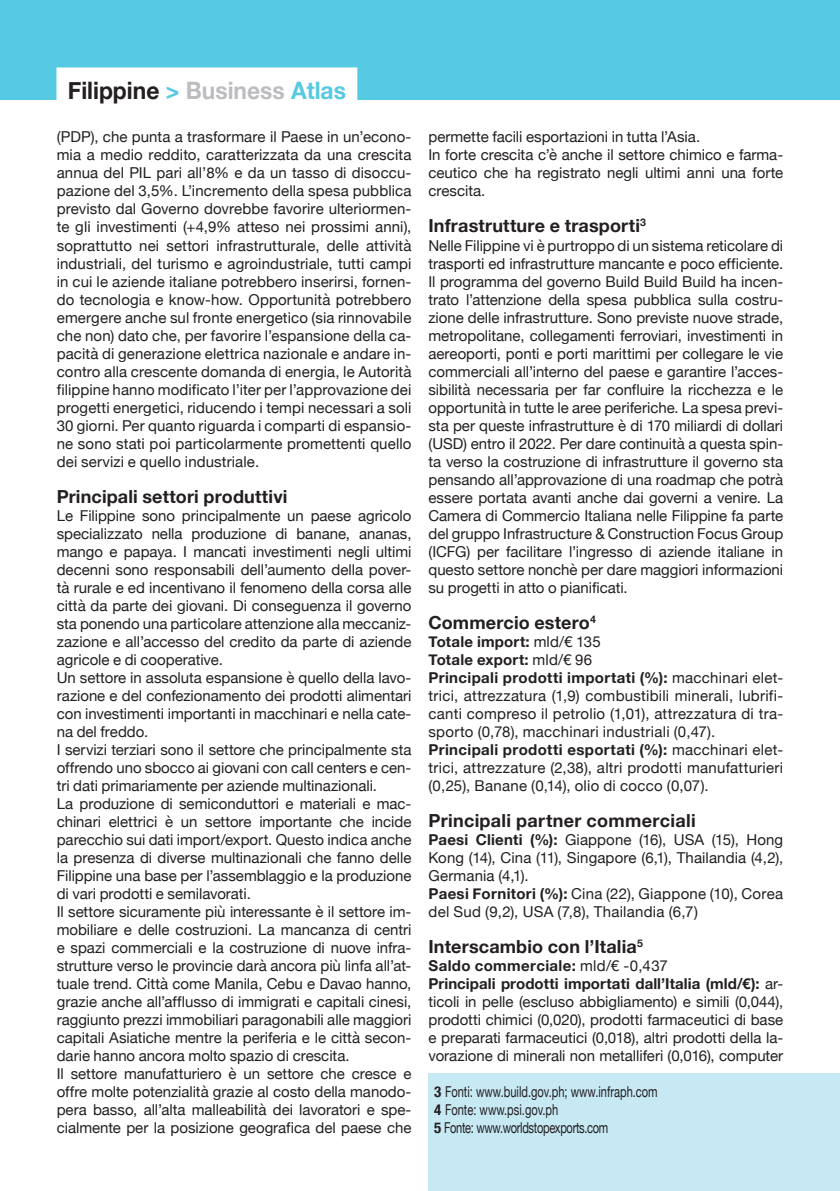
<style>
.page{position:relative;width:840px;height:1191px;background:#fff}
.page>*{position:absolute;margin:0;border:0;box-sizing:border-box;transform-origin:0 0}
.t1{font:700 24px "Helvetica Neue";color:#231f20;scale:.95 1}
.t2{font:700 18px "Helvetica Neue";letter-spacing:.01em;color:#231f20}
.t3{font:15px/18px "Helvetica Neue";color:#231f20;text-align:justify}
.t4{font:15px/18px "Helvetica Neue";letter-spacing:.02em;color:#231f20}
.t5{font:700 15px "Helvetica Neue";letter-spacing:.02em;color:#231f20}
.t6{font:15px "Helvetica Neue";color:#231f20;scale:.74 1}
.t7{font:15px "Helvetica Neue";letter-spacing:-.03em;color:#231f20;scale:.74 1}
.s1{color:#56c9e3}
.s2{color:#bcbdc0}
.s3{font-weight:400}
.s4{font-weight:700}
.s5{font-weight:700;font-stretch:condensed}
</style>
<div class="page">
<div style="left:0;top:0;width:839px;height:99px;background:#56c9e3"></div>
<div style="left:56px;top:67px;width:301px;height:36px;background:#fff"></div>
<div style="left:428px;top:1073px;width:411px;height:118px;background:#c7e9f4"></div>
<p class="t1" style="left:68px;top:72px;width:294px">Filippine <span class="s1">&gt;</span> <span class="s2">Business</span> <span class="s1">Atlas</span></p>
<p class="t3" style="left:57px;top:129px;width:356px">(PDP), che punta a trasformare il Paese in un’econo&shy;mia a medio reddito, caratterizzata da una crescita annua del PIL pari all’8% e da un tasso di disoccu&shy;pazione del 3,5%. L’incremento della spesa pubblica previsto dal Governo dovrebbe favorire ulteriormen&shy;te gli investimenti (+4,9% atteso nei prossimi anni), soprattutto nei settori infrastrutturale, delle attività industriali, del turismo e agroindustriale, tutti campi in cui le aziende italiane potrebbero inserirsi, fornen&shy;do tecnologia e know-how. Opportunità potrebbero emergere anche sul fronte energetico (sia rinnovabile che non) dato che, per favorire l’espansione della ca&shy;pacità di generazione elettrica nazionale e andare in&shy;contro alla crescente domanda di energia, le Autorità filippine hanno modificato l’iter per l’approvazione dei progetti energetici, riducendo i tempi necessari a soli 30 giorni. Per quanto riguarda i comparti di espansio&shy;ne sono stati poi particolarmente promettenti quello dei servizi e quello industriale.</p>
<p class="t2" style="left:57px;top:482px;width:232px">Principali settori produttivi</p>
<p class="t3" style="left:57px;top:507px;width:356px">Le Filippine sono principalmente un paese agricolo specializzato nella produzione di banane, ananas, mango e papaya. I mancati investimenti negli ultimi decenni sono responsabili dell’aumento della pover&shy;tà rurale e ed incentivano il fenomeno della corsa alle città da parte dei giovani. Di conseguenza il governo sta ponendo una particolare attenzione alla meccaniz&shy;zazione e all’accesso del credito da parte di aziende agricole e di cooperative.</p>
<p class="t3" style="left:57px;top:669px;width:356px">Un settore in assoluta espansione è quello della lavo&shy;razione e del confezionamento dei prodotti alimentari con investimenti importanti in macchinari e nella cate&shy;na del freddo.</p>
<p class="t3" style="left:57px;top:741px;width:356px">I servizi terziari sono il settore che principalmente sta offrendo uno sbocco ai giovani con call centers e cen&shy;tri dati primariamente per aziende multinazionali.</p>
<p class="t3" style="left:57px;top:795px;width:356px">La produzione di semiconduttori e materiali e mac&shy;chinari elettrici è un settore importante che incide parecchio sui dati import/export. Questo indica anche la presenza di diverse multinazionali che fanno delle Filippine una base per l’assemblaggio e la produzione di vari prodotti e semilavorati.</p>
<p class="t3" style="left:57px;top:903px;width:356px">Il settore sicuramente più interessante è il settore im&shy;mobiliare e delle costruzioni. La mancanza di centri e spazi commerciali e la costruzione di nuove infra&shy;strutture verso le provincie darà ancora più linfa all’at&shy;tuale trend. Città come Manila, Cebu e Davao hanno, grazie anche all’afflusso di immigrati e capitali cinesi, raggiunto prezzi immobiliari paragonabili alle maggiori capitali Asiatiche mentre la periferia e le città secon&shy;darie hanno ancora molto spazio di crescita.</p>
<p class="t3" style="left:57px;top:1065px;width:356px">Il settore manufatturiero è un settore che cresce e offre molte potenzialità grazie al costo della manodo&shy;pera basso, all’alta malleabilità dei lavoratori e spe&shy;cialmente per la posizione geografica del paese che</p>
<p class="t3" style="left:428px;top:129px;width:273px">permette facili esportazioni in tutta l’Asia.</p>
<p class="t3" style="left:428px;top:147px;width:356px">In forte crescita c’è anche il settore chimico e farma&shy;ceutico che ha registrato negli ultimi anni una forte crescita.</p>
<p class="t2" style="left:428px;top:212px;width:219px">Infrastrutture e trasporti<sup>3</sup></p>
<p class="t3" style="left:428px;top:237px;width:356px">Nelle Filippine vi è purtroppo di un sistema reticolare di trasporti ed infrastrutture mancante e poco efficiente.<br>Il programma del governo Build Build Build ha incen&shy;trato l’attenzione della spesa pubblica sulla costru&shy;zione delle infrastrutture. Sono previste nuove strade, metropolitane, collegamenti ferroviari, investimenti in aereoporti, ponti e porti marittimi per collegare le vie commerciali all’interno del paese e garantire l’acces&shy;sibilità necessaria per far confluire la ricchezza e le opportunità in tutte le aree periferiche. La spesa previ&shy;sta per queste infrastrutture è di 170 miliardi di dollari (USD) entro il 2022. Per dare continuità a questa spin&shy;ta verso la costruzione di infrastrutture il governo sta pensando all’approvazione di una roadmap che potrà essere portata avanti anche dai governi a venire. La Camera di Commercio Italiana nelle Filippine fa parte del gruppo Infrastructure &amp; Construction Focus Group (ICFG) per facilitare l’ingresso di aziende italiane in questo settore nonchè per dare maggiori informazioni su progetti in atto o pianificati.</p>
<p class="t2" style="left:428px;top:608px;width:169px">Commercio estero<sup>4</sup></p>
<p class="t5" style="left:428px;top:629px;width:173px">Totale import: <span class="s3">mld/€ 135</span></p>
<p class="t5" style="left:428px;top:647px;width:165px">Totale export: <span class="s3">mld/€ 96</span></p>
<p class="t3" style="left:428px;top:669px;width:356px"><span class="s4">Principali prodotti importati (%):</span> macchinari elet&shy;trici, attrezzatura (1,9) combustibili minerali, lubrifi&shy;canti compreso il petrolio (1,01), attrezzatura di tra&shy;sporto (0,78), macchinari industriali (0,47).</p>
<p class="t3" style="left:428px;top:741px;width:356px"><span class="s4">Principali prodotti esportati (%):</span> macchinari elet&shy;trici, attrezzature (2,38), altri prodotti manufatturieri (0,25), Banane (0,14), olio di cocco (0,07).</p>
<p class="t2" style="left:428px;top:806px;width:268px">Principali partner commerciali</p>
<p class="t3" style="left:428px;top:831px;width:356px"><span class="s4">Paesi Clienti (%):</span> Giappone (16), USA (15), Hong Kong (14), Cina (11), Singapore (6,1), Thailandia (4,2), Germania (4,1).</p>
<p class="t4" style="left:428px;top:885px;width:356px"><span class="s4">Paesi Fornitori (%):</span> Cina (22), Giappone (10), Corea del Sud (9,2), USA (7,8), Thailandia (6,7)</p>
<p class="t2" style="left:428px;top:932px;width:216px">Interscambio con l’Italia<sup>5</sup></p>
<p class="t5" style="left:428px;top:953px;width:241px">Saldo commerciale: <span class="s3">mld/€ -0,437</span></p>
<p class="t3" style="left:428px;top:975px;width:356px"><span class="s4">Principali prodotti importati dall’Italia (mld/€):</span> ar&shy;ticoli in pelle (escluso abbigliamento) e simili (0,044), prodotti chimici (0,020), prodotti farmaceutici di base e preparati farmaceutici (0,018), altri prodotti della la&shy;vorazione di minerali non metalliferi (0,016), computer</p>
<p class="t6" style="left:434px;top:1081px;width:303px"><span class="s5">3</span> Fonti: www.build.gov.ph; www.infraph.com</p>
<p class="t6" style="left:434px;top:1099px;width:169px"><span class="s5">4</span> Fonte: www.psi.gov.ph</p>
<p class="t7" style="left:434px;top:1117px;width:237px"><span class="s5">5</span> Fonte: www.worldstopexports.com</p>
</div>
